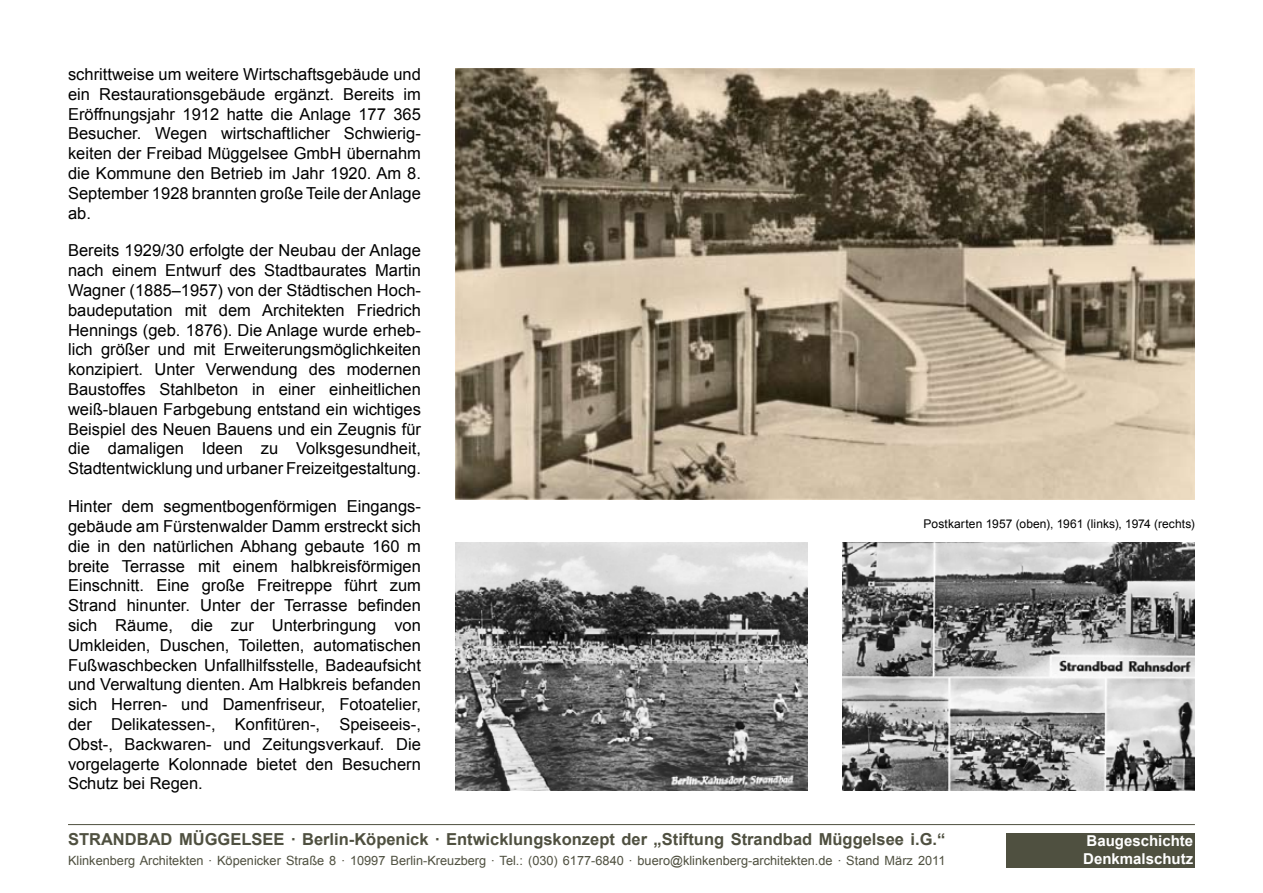
<style>
.page{position:relative;width:1263px;height:893px;background:#fff}
.page>*{position:absolute;margin:0;border:0;box-sizing:border-box;transform-origin:0 0}
.t1{font:16.5px/19.8px "Arial";color:#000;text-align:justify}
.t2{font:700 16.5px "Arial";color:#4f5040}
.t3{font:700 15px/18px "Arial";color:#fff}
.t4{font:12.75px "Arial";color:#4f5040}
.t5{font:12px "Arial";letter-spacing:.01em;color:#000}
</style>
<div class="page">
<div style="left:1006px;top:833px;width:189px;height:34px;background:#4f5040"></div>
<hr style="left:68px;top:824px;width:1127px;height:1px;background:#4f5040">
<img style="left:455px;top:68px;width:740px;height:432px">
<img style="left:455px;top:543px;width:353px;height:248px">
<img style="left:842px;top:542px;width:353px;height:249px">
<p class="t1" style="left:68px;top:65px;width:354px">schrittweise um weitere Wirtschaftsgebäude und ein Restaurationsgebäude ergänzt. Bereits im Eröffnungsjahr 1912 hatte die Anlage 177 365<br>Besucher. Wegen wirtschaftlicher Schwierig&shy;keiten der Freibad Müggelsee GmbH übernahm die Kommune den Betrieb im Jahr 1920. Am 8.<br>September 1928 brannten große Teile der Anlage ab.</p>
<p class="t1" style="left:68px;top:241px;width:354px">Bereits 1929/30 erfolgte der Neubau der Anlage nach einem Entwurf des Stadtbaurates Martin Wagner (1885–1957) von der Städtischen Hoch&shy;baudeputation mit dem Architekten Friedrich Hennings (geb. 1876). Die Anlage wurde erheb&shy;lich größer und mit Erweiterungsmöglichkeiten konzipiert. Unter Verwendung des modernen Baustoffes Stahlbeton in einer einheitlichen weiß-blauen Farbgebung entstand ein wichtiges Beispiel des Neuen Bauens und ein Zeugnis für die damaligen Ideen zu Volksgesundheit, Stadtentwicklung und urbaner Freizeitgestaltung.</p>
<p class="t1" style="left:68px;top:497px;width:354px">Hinter dem segmentbogenförmigen Eingangs&shy;gebäude am Fürstenwalder Damm erstreckt sich die in den natürlichen Abhang gebaute 160 m breite Terrasse mit einem halbkreisförmigen Einschnitt. Eine große Freitreppe führt zum Strand hinunter. Unter der Terrasse befinden sich Räume, die zur Unterbringung von Umkleiden, Duschen, Toiletten, automatischen Fußwaschbecken Unfallhilfsstelle, Badeaufsicht und Verwaltung dienten. Am Halbkreis befanden sich Herren- und Damenfriseur, Fotoatelier, der Delikatessen-, Konfitüren-, Speiseeis-, Obst-, Backwaren- und Zeitungsverkauf. Die vorgelagerte Kolonnade bietet den Besuchern Schutz bei Regen.</p>
<p class="t5" style="left:924px;top:516px;width:273px">Postkarten 1957 (oben), 1961 (links), 1974 (rechts)</p>
<p class="t2" style="left:68px;top:828px;width:879px">STRANDBAD MÜGGELSEE · Berlin-Köpenick · Entwicklungskonzept der „Stiftung Strandbad Müggelsee i.G.“</p>
<p class="t4" style="left:68px;top:852px;width:879px">Klinkenberg Architekten · Köpenicker Straße 8 · 10997 Berlin-Kreuzberg · Tel.: (030) 6177-6840 · buero@klinkenberg-architekten.de · Stand März 2011</p>
<p class="t3" style="left:1083px;top:832px;width:112px">Baugeschichte<br>Denkmalschutz</p>
</div>
